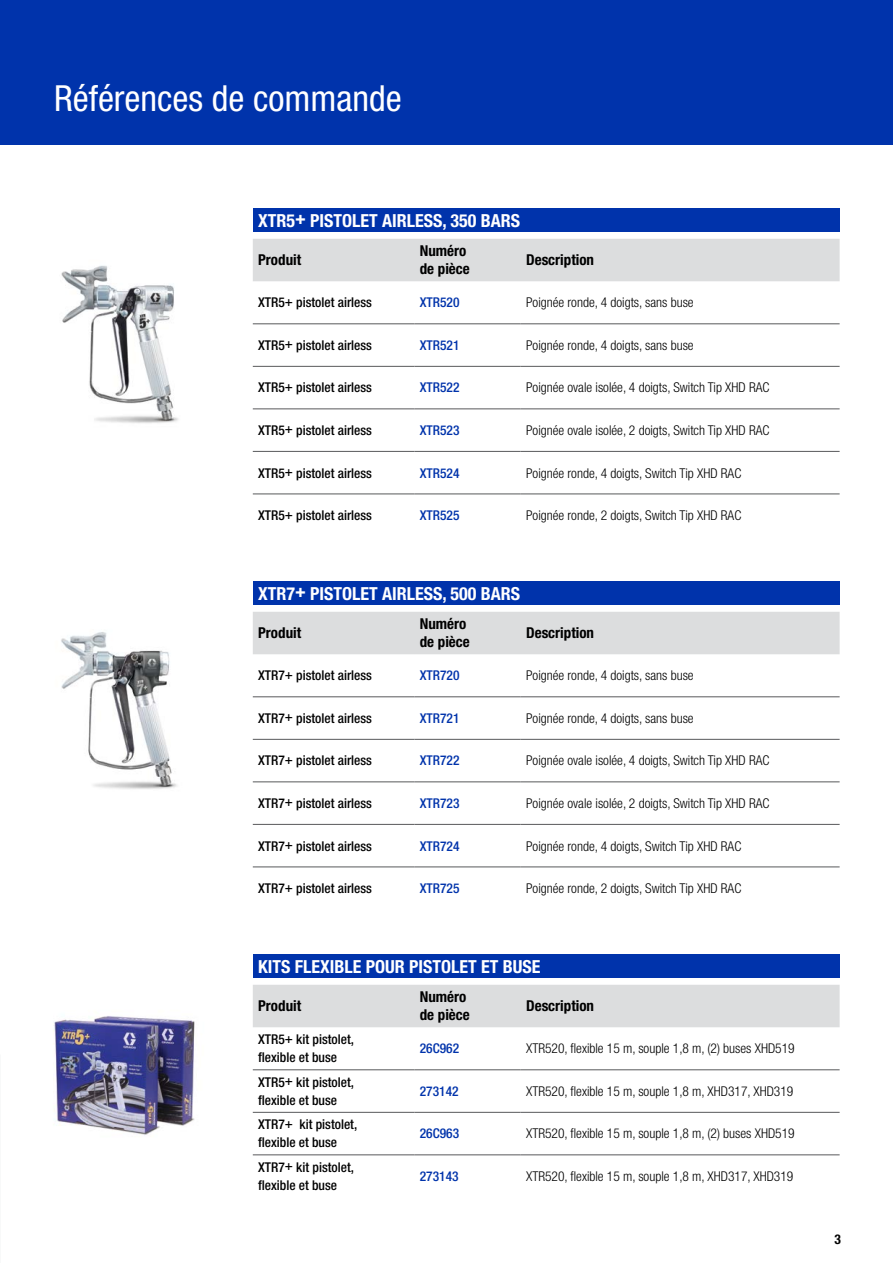
<style>
.page{position:relative;width:893px;height:1263px;background:#fff}
.page>*{position:absolute;margin:0;border:0;box-sizing:border-box;transform-origin:0 0}
.t1{font:condensed 36px "Helvetica Neue LT Std";color:#fff}
.t2{font:700 condensed 18px "Helvetica Neue LT Std";color:#fff}
.t3{font:700 condensed 15px/18px "Helvetica Neue LT Std";color:#000}
.t4{font:300 condensed 13.5px "Helvetica Neue LT Std";color:#000}
.t5{font:500 condensed 13.5px/18px "Helvetica Neue LT Std";color:#000}
.t6{font:500 condensed 13.5px "Helvetica Neue LT Std";color:#0033ab}
.t7{font:700 condensed 13.5px "Helvetica Neue LT Std";color:#000}
</style>
<div class="page">
<div style="left:0;top:0;width:893px;height:145px;background:#0033ab"></div>
<img style="left:61px;top:265px;width:118px;height:158px">
<img style="left:61px;top:632px;width:116px;height:157px">
<img style="left:53px;top:1016px;width:142px;height:119px">
<div style="left:253px;top:209px;width:587px;height:23px;background:#0033ab"></div>
<div style="left:253px;top:239px;width:587px;height:42px;background:#dcddde"></div>
<hr style="left:253px;top:324px;width:161px;height:1px;background:#58595b">
<hr style="left:414px;top:324px;width:107px;height:1px;background:#58595b">
<hr style="left:521px;top:324px;width:319px;height:1px;background:#58595b">
<hr style="left:253px;top:366px;width:161px;height:1px;background:#58595b">
<hr style="left:414px;top:366px;width:107px;height:1px;background:#58595b">
<hr style="left:521px;top:366px;width:319px;height:1px;background:#58595b">
<hr style="left:253px;top:409px;width:161px;height:1px;background:#58595b">
<hr style="left:414px;top:409px;width:107px;height:1px;background:#58595b">
<hr style="left:521px;top:409px;width:319px;height:1px;background:#58595b">
<hr style="left:253px;top:451px;width:161px;height:1px;background:#58595b">
<hr style="left:414px;top:451px;width:107px;height:1px;background:#58595b">
<hr style="left:521px;top:451px;width:319px;height:1px;background:#58595b">
<hr style="left:253px;top:494px;width:161px;height:1px;background:#58595b">
<hr style="left:414px;top:494px;width:107px;height:1px;background:#58595b">
<hr style="left:521px;top:494px;width:319px;height:1px;background:#58595b">
<div style="left:253px;top:582px;width:587px;height:23px;background:#0033ab"></div>
<div style="left:253px;top:612px;width:587px;height:42px;background:#dcddde"></div>
<hr style="left:253px;top:696px;width:161px;height:1px;background:#58595b">
<hr style="left:414px;top:696px;width:107px;height:1px;background:#58595b">
<hr style="left:521px;top:696px;width:319px;height:1px;background:#58595b">
<hr style="left:253px;top:739px;width:161px;height:1px;background:#58595b">
<hr style="left:414px;top:739px;width:107px;height:1px;background:#58595b">
<hr style="left:521px;top:739px;width:319px;height:1px;background:#58595b">
<hr style="left:253px;top:782px;width:161px;height:1px;background:#58595b">
<hr style="left:414px;top:782px;width:107px;height:1px;background:#58595b">
<hr style="left:521px;top:782px;width:319px;height:1px;background:#58595b">
<hr style="left:253px;top:824px;width:161px;height:1px;background:#58595b">
<hr style="left:414px;top:824px;width:107px;height:1px;background:#58595b">
<hr style="left:521px;top:824px;width:319px;height:1px;background:#58595b">
<hr style="left:253px;top:867px;width:161px;height:1px;background:#58595b">
<hr style="left:414px;top:867px;width:107px;height:1px;background:#58595b">
<hr style="left:521px;top:867px;width:319px;height:1px;background:#58595b">
<div style="left:253px;top:955px;width:587px;height:23px;background:#0033ab"></div>
<div style="left:253px;top:985px;width:587px;height:42px;background:#dcddde"></div>
<hr style="left:253px;top:1069px;width:161px;height:1px;background:#58595b">
<hr style="left:414px;top:1069px;width:107px;height:1px;background:#58595b">
<hr style="left:521px;top:1069px;width:319px;height:1px;background:#58595b">
<hr style="left:253px;top:1112px;width:161px;height:1px;background:#58595b">
<hr style="left:414px;top:1112px;width:107px;height:1px;background:#58595b">
<hr style="left:521px;top:1112px;width:319px;height:1px;background:#58595b">
<hr style="left:253px;top:1154px;width:161px;height:1px;background:#58595b">
<hr style="left:414px;top:1154px;width:107px;height:1px;background:#58595b">
<hr style="left:521px;top:1154px;width:319px;height:1px;background:#58595b">
<h1 class="t1" style="left:54px;top:77px;width:349px">Références de commande</h1>
<h2 class="t2" style="left:258px;top:210px;width:263px">XTR5+ PISTOLET AIRLESS, 350 BARS</h2>
<p class="t3" style="left:258px;top:251px;width:45px">Produit</p>
<p class="t3" style="left:420px;top:242px;width:51px">Numéro de pièce</p>
<p class="t3" style="left:526px;top:251px;width:69px">Description</p>
<p class="t5" style="left:258px;top:293px;width:115px">XTR5+ pistolet airless</p>
<p class="t6" style="left:420px;top:295px;width:41px">XTR520</p>
<p class="t4" style="left:526px;top:295px;width:169px">Poignée ronde, 4 doigts, sans buse</p>
<p class="t5" style="left:258px;top:336px;width:115px">XTR5+ pistolet airless</p>
<p class="t6" style="left:420px;top:337px;width:41px">XTR521</p>
<p class="t4" style="left:526px;top:337px;width:169px">Poignée ronde, 4 doigts, sans buse</p>
<p class="t5" style="left:258px;top:378px;width:115px">XTR5+ pistolet airless</p>
<p class="t6" style="left:420px;top:380px;width:41px">XTR522</p>
<p class="t4" style="left:526px;top:380px;width:245px">Poignée ovale isolée, 4 doigts, Switch Tip XHD RAC</p>
<p class="t5" style="left:258px;top:421px;width:115px">XTR5+ pistolet airless</p>
<p class="t6" style="left:420px;top:422px;width:41px">XTR523</p>
<p class="t4" style="left:526px;top:422px;width:245px">Poignée ovale isolée, 2 doigts, Switch Tip XHD RAC</p>
<p class="t5" style="left:258px;top:463px;width:115px">XTR5+ pistolet airless</p>
<p class="t6" style="left:420px;top:465px;width:41px">XTR524</p>
<p class="t4" style="left:526px;top:465px;width:217px">Poignée ronde, 4 doigts, Switch Tip XHD RAC</p>
<p class="t5" style="left:258px;top:506px;width:115px">XTR5+ pistolet airless</p>
<p class="t6" style="left:420px;top:507px;width:41px">XTR525</p>
<p class="t4" style="left:526px;top:507px;width:217px">Poignée ronde, 2 doigts, Switch Tip XHD RAC</p>
<h2 class="t2" style="left:258px;top:583px;width:263px">XTR7+ PISTOLET AIRLESS, 500 BARS</h2>
<p class="t3" style="left:258px;top:624px;width:45px">Produit</p>
<p class="t3" style="left:420px;top:615px;width:51px">Numéro de pièce</p>
<p class="t3" style="left:526px;top:624px;width:69px">Description</p>
<p class="t5" style="left:258px;top:666px;width:115px">XTR7+ pistolet airless</p>
<p class="t6" style="left:420px;top:667px;width:41px">XTR720</p>
<p class="t4" style="left:526px;top:668px;width:169px">Poignée ronde, 4 doigts, sans buse</p>
<p class="t5" style="left:258px;top:709px;width:115px">XTR7+ pistolet airless</p>
<p class="t6" style="left:420px;top:710px;width:41px">XTR721</p>
<p class="t4" style="left:526px;top:710px;width:169px">Poignée ronde, 4 doigts, sans buse</p>
<p class="t5" style="left:258px;top:751px;width:115px">XTR7+ pistolet airless</p>
<p class="t6" style="left:420px;top:753px;width:41px">XTR722</p>
<p class="t4" style="left:526px;top:753px;width:245px">Poignée ovale isolée, 4 doigts, Switch Tip XHD RAC</p>
<p class="t5" style="left:258px;top:794px;width:115px">XTR7+ pistolet airless</p>
<p class="t6" style="left:420px;top:795px;width:41px">XTR723</p>
<p class="t4" style="left:526px;top:795px;width:245px">Poignée ovale isolée, 2 doigts, Switch Tip XHD RAC</p>
<p class="t5" style="left:258px;top:836px;width:115px">XTR7+ pistolet airless</p>
<p class="t6" style="left:420px;top:838px;width:41px">XTR724</p>
<p class="t4" style="left:526px;top:838px;width:217px">Poignée ronde, 4 doigts, Switch Tip XHD RAC</p>
<p class="t5" style="left:258px;top:879px;width:115px">XTR7+ pistolet airless</p>
<p class="t6" style="left:420px;top:880px;width:41px">XTR725</p>
<p class="t4" style="left:526px;top:880px;width:217px">Poignée ronde, 2 doigts, Switch Tip XHD RAC</p>
<h2 class="t2" style="left:258px;top:955px;width:284px">KITS FLEXIBLE POUR PISTOLET ET BUSE</h2>
<p class="t3" style="left:258px;top:997px;width:45px">Produit</p>
<p class="t3" style="left:420px;top:988px;width:51px">Numéro de pièce</p>
<p class="t3" style="left:526px;top:997px;width:69px">Description</p>
<p class="t5" style="left:258px;top:1030px;width:97px">XTR5+ kit pistolet, flexible et buse</p>
<p class="t6" style="left:420px;top:1040px;width:41px">26C962</p>
<p class="t4" style="left:526px;top:1041px;width:270px">XTR520, flexible 15 m, souple 1,8 m, (2) buses XHD519</p>
<p class="t5" style="left:258px;top:1073px;width:97px">XTR5+ kit pistolet, flexible et buse</p>
<p class="t6" style="left:420px;top:1083px;width:40px">273142</p>
<p class="t4" style="left:526px;top:1083px;width:269px">XTR520, flexible 15 m, souple 1,8 m, XHD317, XHD319</p>
<p class="t5" style="left:258px;top:1115px;width:101px">XTR7+ kit pistolet, flexible et buse</p>
<p class="t6" style="left:420px;top:1125px;width:41px">26C963</p>
<p class="t4" style="left:526px;top:1126px;width:270px">XTR520, flexible 15 m, souple 1,8 m, (2) buses XHD519</p>
<p class="t5" style="left:258px;top:1158px;width:97px">XTR7+ kit pistolet, flexible et buse</p>
<p class="t6" style="left:420px;top:1168px;width:40px">273143</p>
<p class="t4" style="left:526px;top:1168px;width:269px">XTR520, flexible 15 m, souple 1,8 m, XHD317, XHD319</p>
<p class="t7" style="left:834px;top:1231px;width:8px">3</p>
</div>
